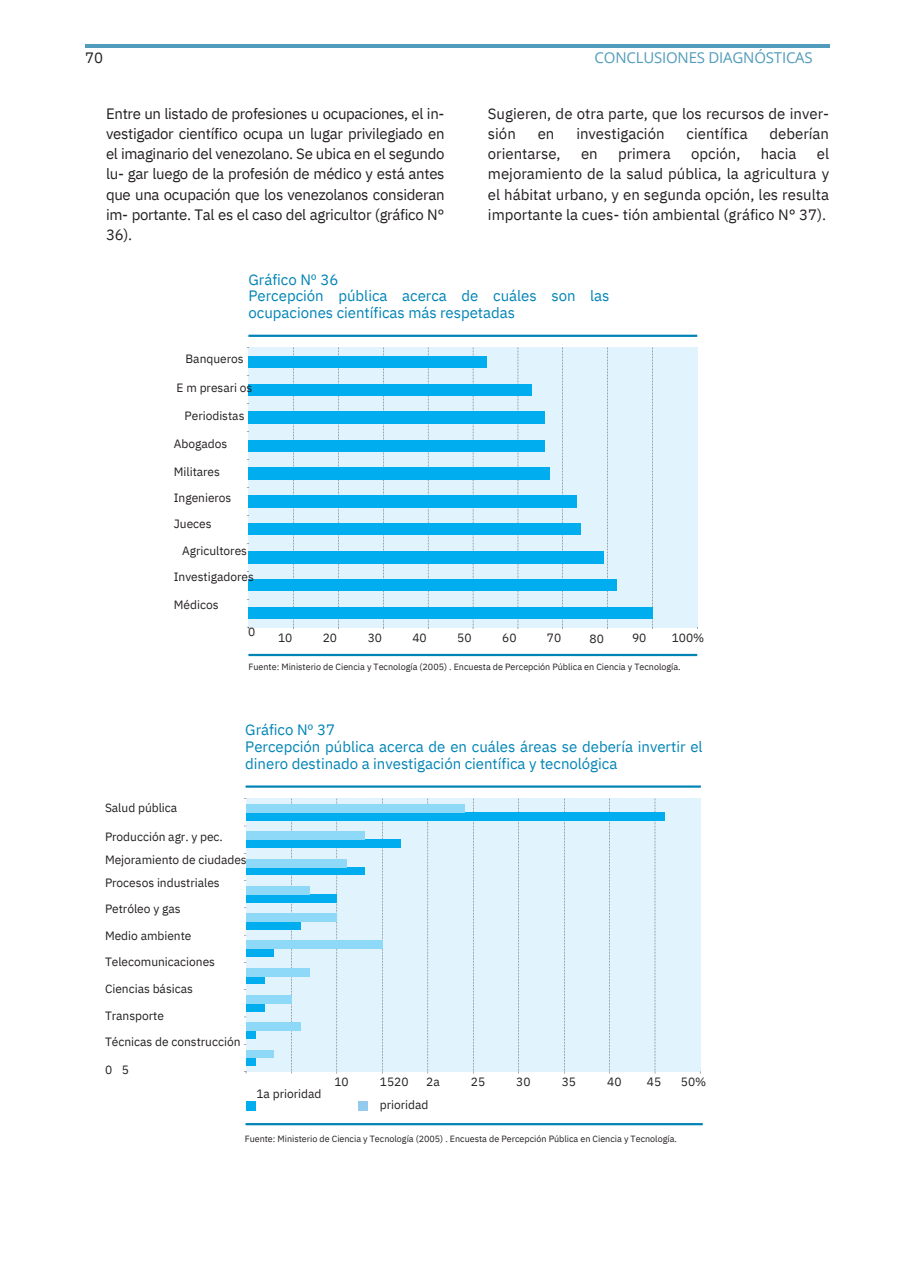
<style>
.page{position:relative;width:918px;height:1263px;background:#fff}
.page>*{position:absolute;margin:0;border:0;box-sizing:border-box;transform-origin:0 0}
.t1{font:15px/20.2px "IBM Plex Sans";color:#231f20;text-align:justify}
.t2{font:15px/16.8px "IBM Plex Sans";color:#0084b5}
.t3{font:15px "Open Sans";letter-spacing:-.01em;color:#519cba}
.t4{font:12px/23.7px "IBM Plex Sans";color:#231f20}
.t5{font:9px "IBM Plex Sans";color:#231f20}
</style>
<div class="page">
<hr style="left:85px;top:44px;width:744px;height:3px;background:#519cba">
<hr style="left:697px;top:347px;width:1px;height:280px;background:#231f20">
<svg style="left:248px;top:334px;width:449px;height:322px;background:#a2dff7"></svg>
<svg style="left:246px;top:785px;width:457px;height:340px;fill:#e1f4fd"></svg>
<p class="t1" style="left:85px;top:47px;width:19px">70</p>
<p class="t3" style="left:595px;top:47px;width:220px">CONCLUSIONES DIAGNÓSTICAS</p>
<p class="t1" style="left:106px;top:103px;width:340px">Entre un listado de profesiones u ocupaciones, el in&shy;vestigador científico ocupa un lugar privilegiado en el imaginario del venezolano. Se ubica en el segundo lu- gar luego de la profesión de médico y está antes que una ocupación que los venezolanos consideran im- portante. Tal es el caso del agricultor (gráfico N° 36).</p>
<p class="t1" style="left:488px;top:103px;width:343px">Sugieren, de otra parte, que los recursos de inver&shy;sión</p>
<p class="t1" style="left:538px;top:123px;width:18px">en</p>
<p class="t1" style="left:576px;top:123px;width:90px">investigación</p>
<p class="t1" style="left:686px;top:123px;width:63px">científica</p>
<p class="t1" style="left:770px;top:123px;width:61px">deberían</p>
<p class="t1" style="left:488px;top:143px;width:74px">orientarse,</p>
<p class="t1" style="left:581px;top:143px;width:18px">en</p>
<p class="t1" style="left:618px;top:143px;width:54px">primera</p>
<p class="t1" style="left:691px;top:143px;width:51px">opción,</p>
<p class="t1" style="left:761px;top:143px;width:37px">hacia</p>
<p class="t1" style="left:488px;top:143px;width:343px;text-indent:329px">el mejoramiento de la salud pública, la agricultura y el hábitat urbano, y en segunda opción, les resulta importante la cues- tión ambiental (gráfico N° 37).</p>
<p class="t2" style="left:249px;top:270px;width:91px">Gráfico Nº 36</p>
<p class="t2" style="left:249px;top:287px;width:362px">Percepción pública acerca de cuáles son las ocupaciones científicas más respetadas</p>
<p class="t4" style="left:185px;top:347px;width:60px">Banqueros</p>
<p class="t4" style="left:177px;top:375px;width:77px">E m presari os</p>
<p class="t4" style="left:185px;top:403px;width:61px">Periodistas</p>
<p class="t4" style="left:174px;top:431px;width:55px">Abogados</p>
<p class="t4" style="left:174px;top:459px;width:48px">Militares</p>
<p class="t4" style="left:174px;top:485px;width:59px">Ingenieros</p>
<p class="t4" style="left:174px;top:511px;width:39px">Jueces</p>
<p class="t4" style="left:182px;top:538px;width:66px">Agricultores</p>
<p class="t4" style="left:174px;top:564px;width:82px">Investigadores</p>
<p class="t4" style="left:174px;top:592px;width:46px">Médicos</p>
<p class="t4" style="left:248px;top:619px;width:9px">0</p>
<p class="t4" style="left:278px;top:625px;width:16px">10</p>
<p class="t4" style="left:323px;top:625px;width:16px">20</p>
<p class="t4" style="left:368px;top:625px;width:16px">30</p>
<p class="t4" style="left:412px;top:625px;width:16px">40</p>
<p class="t4" style="left:457px;top:625px;width:16px">50</p>
<p class="t4" style="left:502px;top:625px;width:16px">60</p>
<p class="t4" style="left:547px;top:625px;width:16px">70</p>
<p class="t4" style="left:590px;top:626px;width:16px">80</p>
<p class="t4" style="left:632px;top:625px;width:16px">90</p>
<p class="t4" style="left:672px;top:625px;width:34px">100%</p>
<p class="t5" style="left:249px;top:661px;width:434px">Fuente: Ministerio de Ciencia y Tecnología (2005) . Encuesta de Percepción Pública en Ciencia y Tecnología.</p>
<p class="t2" style="left:245px;top:720px;width:91px">Gráfico Nº 37</p>
<p class="t2" style="left:245px;top:737px;width:459px">Percepción pública acerca de en cuáles áreas se debería invertir el dinero destinado a investigación científica y tecnológica</p>
<p class="t4" style="left:105px;top:795px;width:74px">Salud pública</p>
<p class="t4" style="left:105px;top:824px;width:119px">Producción agr. y pec.</p>
<p class="t4" style="left:105px;top:847px;width:143px">Mejoramiento de ciudades</p>
<p class="t4" style="left:105px;top:870px;width:116px">Procesos industriales</p>
<p class="t4" style="left:105px;top:896px;width:77px">Petróleo y gas</p>
<p class="t4" style="left:105px;top:923px;width:88px">Medio ambiente</p>
<p class="t4" style="left:105px;top:949px;width:112px">Telecomunicaciones</p>
<p class="t4" style="left:105px;top:976px;width:90px">Ciencias básicas</p>
<p class="t4" style="left:105px;top:1003px;width:60px">Transporte</p>
<p class="t4" style="left:105px;top:1029px;width:137px">Técnicas de construcción</p>
<p class="t4" style="left:105px;top:1057px;width:25px">0 5</p>
<p class="t4" style="left:256px;top:1081px;width:66px">1a prioridad</p>
<p class="t4" style="left:334px;top:1069px;width:16px">10</p>
<p class="t4" style="left:380px;top:1069px;width:30px">1520</p>
<p class="t4" style="left:380px;top:1069px;width:61px;text-indent:46px">2a prioridad</p>
<p class="t4" style="left:471px;top:1069px;width:16px">25</p>
<p class="t4" style="left:516px;top:1069px;width:16px">30</p>
<p class="t4" style="left:562px;top:1069px;width:16px">35</p>
<p class="t4" style="left:607px;top:1069px;width:16px">40</p>
<p class="t4" style="left:647px;top:1069px;width:16px">45</p>
<p class="t4" style="left:681px;top:1069px;width:27px">50%</p>
<p class="t5" style="left:245px;top:1132px;width:434px">Fuente: Ministerio de Ciencia y Tecnología (2005) . Encuesta de Percepción Pública en Ciencia y Tecnología.</p>
</div>
